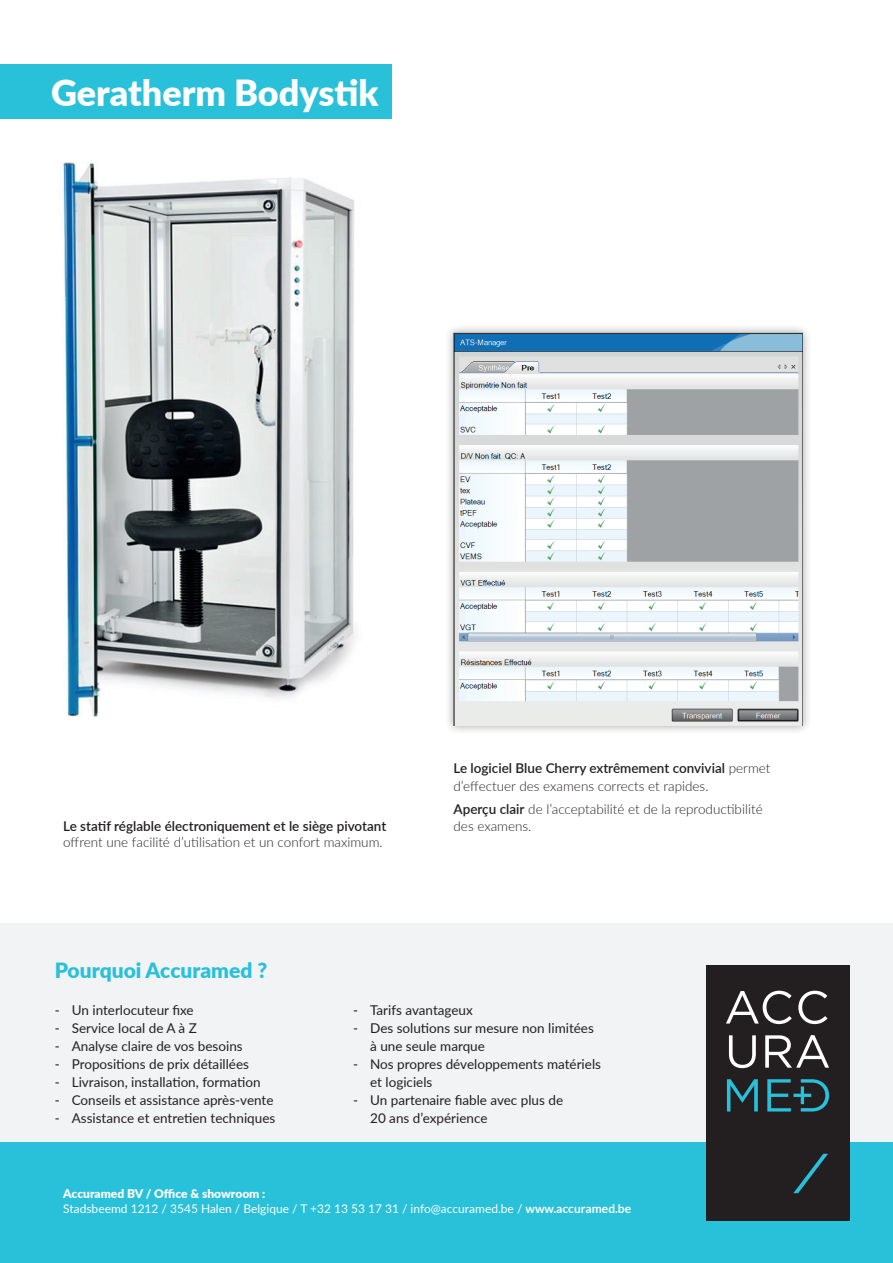
<style>
.page{position:relative;width:893px;height:1263px;background:#fff}
.page>*{position:absolute;margin:0;border:0;box-sizing:border-box;transform-origin:0 0}
.t1{font:900 36px "Lato";color:#fff}
.t2{font:900 21px "Lato";color:#29c0da}
.t3{font:13.5px/18px "Lato";color:#231f20}
.t4{font:300 13.5px/18px "Lato";color:#231f20}
.t5{font:600 13.5px "Lato";color:#231f20}
.t6{font:12px/14.4px "Lato";color:#fff}
.s1{font-weight:600}
.s2{font-weight:900}
.s3{font-weight:700}
</style>
<div class="page">
<img style="left:62px;top:161px;width:294px;height:556px">
<div style="left:0;top:64px;width:391px;height:54px;background:#29c0da"></div>
<div style="left:0;top:923px;width:893px;height:237px;background:#f2f3f4"></div>
<div style="left:0;top:1143px;width:893px;height:120px;background:#29c0da"></div>
<div style="left:706px;top:965px;width:144px;height:255px;background:#231f20"></div>
<svg style="left:793px;top:1154px;width:35px;height:39px"></svg>
<svg style="left:798px;top:991px;width:29px;height:33px"></svg>
<svg style="left:729px;top:1035px;width:27px;height:33px"></svg>
<svg style="left:727px;top:1079px;width:31px;height:32px"></svg>
<svg style="left:765px;top:1035px;width:64px;height:33px"></svg>
<svg style="left:767px;top:1079px;width:62px;height:32px"></svg>
<svg style="left:726px;top:991px;width:66px;height:33px"></svg>
<div style="left:445px;top:323px;width:367px;height:411px;background:#231f20;opacity:.4"></div>
<img style="left:453px;top:332px;width:350px;height:393px">
<h1 class="t1" style="left:51px;top:65px;width:329px">Geratherm Bodystik</h1>
<p class="t5" style="left:63px;top:816px;width:324px">Le statif réglable électroniquement et le siège pivotant</p>
<p class="t4" style="left:63px;top:832px;width:321px">offrent une facilité d’utilisation et un confort maximum.</p>
<h2 class="t2" style="left:55px;top:955px;width:214px">Pourquoi Accuramed ?</h2>
<p class="t4" style="left:453px;top:759px;width:318px"><span class="s1">Le logiciel Blue Cherry extrêmement convivial</span> permet d’effectuer des examens corrects et rapides.</p>
<p class="t4" style="left:453px;top:801px;width:311px;line-height:16.2px"><span class="s1">Aperçu clair</span> de l’acceptabilité et de la reproductibilité des examens.</p>
<p class="t3" style="left:55px;top:1000px;width:140px">- Un interlocuteur fixe</p>
<p class="t3" style="left:55px;top:1018px;width:144px">- Service local de A à Z</p>
<p class="t3" style="left:55px;top:1036px;width:189px">- Analyse claire de vos besoins</p>
<p class="t3" style="left:55px;top:1054px;width:196px">- Propositions de prix détaillées</p>
<p class="t3" style="left:55px;top:1072px;width:207px">- Livraison, installation, formation</p>
<p class="t3" style="left:55px;top:1090px;width:220px">- Conseils et assistance après-vente</p>
<p class="t3" style="left:55px;top:1108px;width:222px">- Assistance et entretien techniques</p>
<p class="t3" style="left:353px;top:1000px;width:121px">- Tarifs avantageux</p>
<p class="t3" style="left:370px;top:1018px;width:225px;text-indent:-17px">- Des solutions sur mesure non limitées à une seule marque</p>
<p class="t3" style="left:370px;top:1054px;width:232px;text-indent:-17px">- Nos propres développements matériels et logiciels</p>
<p class="t3" style="left:370px;top:1090px;width:194px;text-indent:-17px">- Un partenaire fiable avec plus de<br>20 ans d’expérience</p>
<p class="t6" style="left:63px;top:1186px;width:569px"><span class="s2">Accuramed BV / Office &amp; showroom :<br></span>Stadsbeemd 1212 / 3545 Halen / Belgique / T +32 13 53 17 31 / info@accuramed.be / <span class="s3">www.accuramed.be</span></p>
</div>
